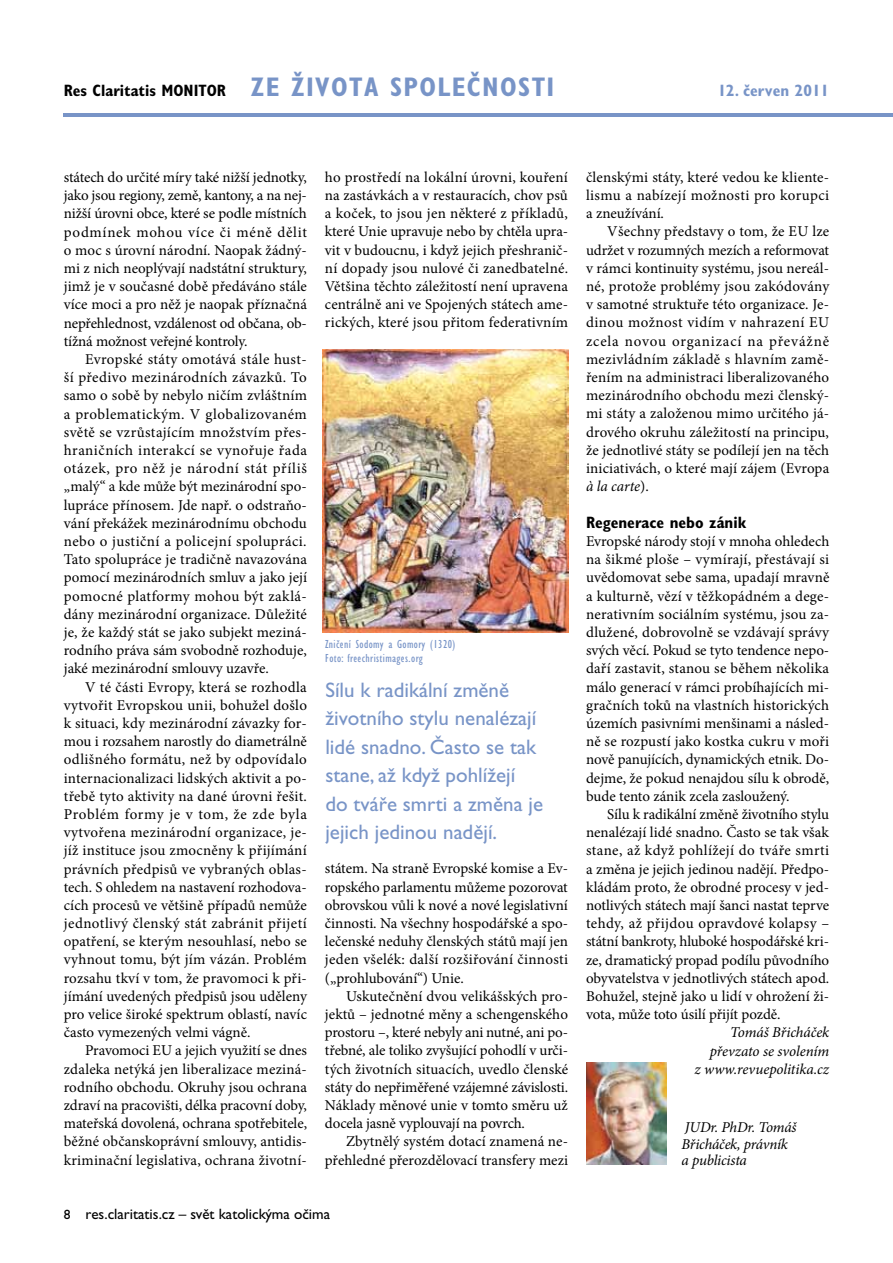
<style>
.page{position:relative;width:893px;height:1263px;background:#fff}
.page>*{position:absolute;margin:0;border:0;box-sizing:border-box;transform-origin:0 0}
.t1{font:700 condensed 27px "Gill Sans Std";color:#7894c7}
.t2{font:21px/28.5px "Gill Sans Std";color:#7894c7}
.t3{font:700 condensed 16.5px "Gill Sans Std";color:#000}
.t4{font:700 condensed 16.5px "Gill Sans Std";color:#7894c7}
.t5{font:15px/18.1px "Minion Pro";letter-spacing:.005em;color:#000;text-align:justify}
.t6{font:italic 15px/18.1px "Minion Pro";letter-spacing:-.01em;color:#000;text-align:right}
.t7{font:15px "Gill Sans Std";color:#000}
.t8{font:condensed 12px/13.5px "Gill Sans Std";letter-spacing:.035em;color:#7894c7}
.s1{font-size:13.5px}
.s2{font-style:italic}
</style>
<div class="page">
<hr style="left:64px;top:113px;width:829px;height:4px;background:#7894c7">
<img style="left:586px;top:1063px;width:80px;height:102px">
<img style="left:323px;top:350px;width:245px;height:282px">
<h1 class="t1" style="left:251px;top:71px;width:71px">ze života</h1>
<h1 class="t1" style="left:390px;top:71px;width:107px">společnosti</h1>
<p class="t3" style="left:64px;top:81px;width:164px">Res Claritatis MONITOR</p>
<p class="t4" style="left:718px;top:81px;width:113px">12. červen 2011</p>
<p class="t5" style="left:64px;top:168px;width:245px">státech do určité míry také nižší jednotky, jako jsou regiony, země, kantony, a na nej&shy;nižší úrovni obce, které se podle místních podmínek mohou více či méně dělit o moc s úrovní národní. Naopak žádný&shy;mi z nich neoplývají nadstátní struktury, jimž je v současné době předáváno stále více moci a pro něž je naopak příznačná nepřehlednost, vzdálenost od občana, ob&shy;tížná možnost veřejné kontroly.</p>
<p class="t5" style="left:64px;top:350px;width:245px;text-align:left;text-indent:21px">Evropské státy omotává stále hust&shy;ší předivo mezinárodních závazků. To samo o sobě by nebylo ničím zvláštním a problematickým. V globalizovaném světě se vzrůstajícím množstvím přes&shy;hraničních interakcí se vynořuje řada otázek, pro něž je národní stát příliš „malý“ a kde může být mezinárodní spo&shy;lupráce přínosem. Jde např. o odstraňo&shy;vání překážek mezinárodnímu obchodu nebo o justiční a policejní spolupráci.<br>Tato spolupráce je tradičně navazována pomocí mezinárodních smluv a jako její pomocné platformy mohou být zaklá&shy;dány mezinárodní organizace. Důležité je, že každý stát se jako subjekt meziná&shy;rodního práva sám svobodně rozhoduje, jaké mezinárodní smlouvy uzavře.</p>
<p class="t5" style="left:64px;top:678px;width:245px;text-indent:21px">V té části Evropy, která se rozhodla vytvořit Evropskou unii, bohužel došlo k situaci, kdy mezinárodní závazky for&shy;mou i rozsahem narostly do diametrálně odlišného formátu, než by odpovídalo internacionalizaci lidských aktivit a po&shy;třebě tyto aktivity na dané úrovni řešit.<br>Problém formy je v tom, že zde byla vytvořena mezinárodní organizace, je&shy;jíž instituce jsou zmocněny k přijímání právních předpisů ve vybraných oblas&shy;tech. S ohledem na nastavení rozhodova&shy;cích procesů ve většině případů nemůže jednotlivý členský stát zabránit přijetí opatření, se kterým nesouhlasí, nebo se vyhnout tomu, být jím vázán. Problém rozsahu tkví v tom, že pravomoci k při&shy;jímání uvedených předpisů jsou uděleny pro velice široké spektrum oblastí, navíc často vymezených velmi vágně.</p>
<p class="t5" style="left:64px;top:1042px;width:245px;text-indent:21px">Pravomoci EU a jejich využití se dnes zdaleka netýká jen liberalizace meziná&shy;rodního obchodu. Okruhy jsou ochrana zdraví na pracovišti, délka pracovní doby, mateřská dovolená, ochrana spotřebitele, běžné občanskoprávní smlouvy, antidis&shy;kriminační legislativa, ochrana životní-</p>
<p class="t5" style="left:325px;top:168px;width:245px">ho prostředí na lokální úrovni, kouření na zastávkách a v restauracích, chov psů a koček, to jsou jen některé z příkladů, které Unie upravuje nebo by chtěla upra&shy;vit v budoucnu, i když jejich přeshranič&shy;ní dopady jsou nulové či zanedbatelné.<br>Většina těchto záležitostí není upravena centrálně ani ve Spojených státech ame&shy;rických, které jsou přitom federativním</p>
<p class="t8" style="left:325px;top:638px;width:132px">Zničení Sodomy a Gomory (1320)<br>Foto: freechristimages.org</p>
<h2 class="t2" style="left:325px;top:675px;width:219px">Sílu k radikální změně životního stylu nenalézají lidé snadno. Často se tak stane, až když pohlížejí<br>do tváře smrti a změna je jejich jedinou nadějí.</h2>
<p class="t5" style="left:325px;top:860px;width:245px">státem. Na straně Evropské komise a Ev&shy;ropského parlamentu můžeme pozorovat obrovskou vůli k nové a nové legislativní činnosti. Na všechny hospodářské a spo&shy;lečenské neduhy členských států mají jen jeden všelék: další rozšiřování činnosti („prohlubování“) Unie.</p>
<p class="t5" style="left:325px;top:987px;width:245px;text-indent:21px">Uskutečnění dvou velikášských pro&shy;jektů – jednotné měny a schengenského prostoru –, které nebyly ani nutné, ani po&shy;třebné, ale toliko zvyšující pohodlí v urči&shy;tých životních situacích, uvedlo členské státy do nepřiměřené vzájemné závislosti.<br>Náklady měnové unie v tomto směru už docela jasně vyplouvají na povrch.</p>
<p class="t5" style="left:325px;top:1132px;width:245px;text-align:right">Zbytnělý systém dotací znamená ne&shy;přehledné přerozdělovací transfery mezi</p>
<p class="t7" style="left:64px;top:1206px;width:268px"><span class="s1">8</span> res.claritatis.cz – svět katolickýma očima</p>
<p class="t5" style="left:586px;top:168px;width:245px">členskými státy, které vedou ke kliente&shy;lismu a nabízejí možnosti pro korupci a zneužívání.</p>
<p class="t5" style="left:586px;top:223px;width:245px;text-indent:21px">Všechny představy o tom, že EU lze udržet v rozumných mezích a reformovat v rámci kontinuity systému, jsou nereál&shy;né, protože problémy jsou zakódovány v samotné struktuře této organizace. Je&shy;dinou možnost vidím v nahrazení EU zcela novou organizací na převážně mezivládním základě s hlavním zamě&shy;řením na administraci liberalizovaného mezinárodního obchodu mezi členský&shy;mi státy a založenou mimo určitého já&shy;drového okruhu záležitostí na principu, že jednotlivé státy se podílejí jen na těch iniciativách, o které mají zájem (Evropa <span class="s2">à la carte</span>).</p>
<p class="t3" style="left:586px;top:512px;width:162px">Regenerace nebo zánik</p>
<p class="t5" style="left:586px;top:532px;width:245px">Evropské národy stojí v mnoha ohledech na šikmé ploše – vymírají, přestávají si uvědomovat sebe sama, upadají mravně a kulturně, vězí v těžkopádném a dege&shy;nerativním sociálním systému, jsou za&shy;dlužené, dobrovolně se vzdávají správy svých věcí. Pokud se tyto tendence nepo&shy;daří zastavit, stanou se během několika málo generací v rámci probíhajících mi&shy;gračních toků na vlastních historických územích pasivními menšinami a násled&shy;ně se rozpustí jako kostka cukru v moři nově panujících, dynamických etnik. Do&shy;dejme, že pokud nenajdou sílu k obrodě, bude tento zánik zcela zasloužený.</p>
<p class="t5" style="left:586px;top:805px;width:245px;text-indent:21px">Sílu k radikální změně životního stylu nenalézají lidé snadno. Často se tak však stane, až když pohlížejí do tváře smrti a změna je jejich jedinou nadějí. Předpo&shy;kládám proto, že obrodné procesy v jed&shy;notlivých státech mají šanci nastat teprve tehdy, až přijdou opravdové kolapsy – státní bankroty, hluboké hospodářské kri&shy;ze, dramatický propad podílu původního obyvatelstva v jednotlivých státech apod.<br>Bohužel, stejně jako u lidí v ohrožení ži&shy;vota, může toto úsilí přijít pozdě.</p>
<p class="t6" style="left:695px;top:1023px;width:136px">Tomáš Břicháček převzato se svolením<br>z www.revuepolitika.cz</p>
<p class="t6" style="left:682px;top:1119px;width:116px;line-height:16.5px;text-align:left">JUDr. PhDr. Tomáš<br>Břicháček, právník a publicista</p>
</div>
